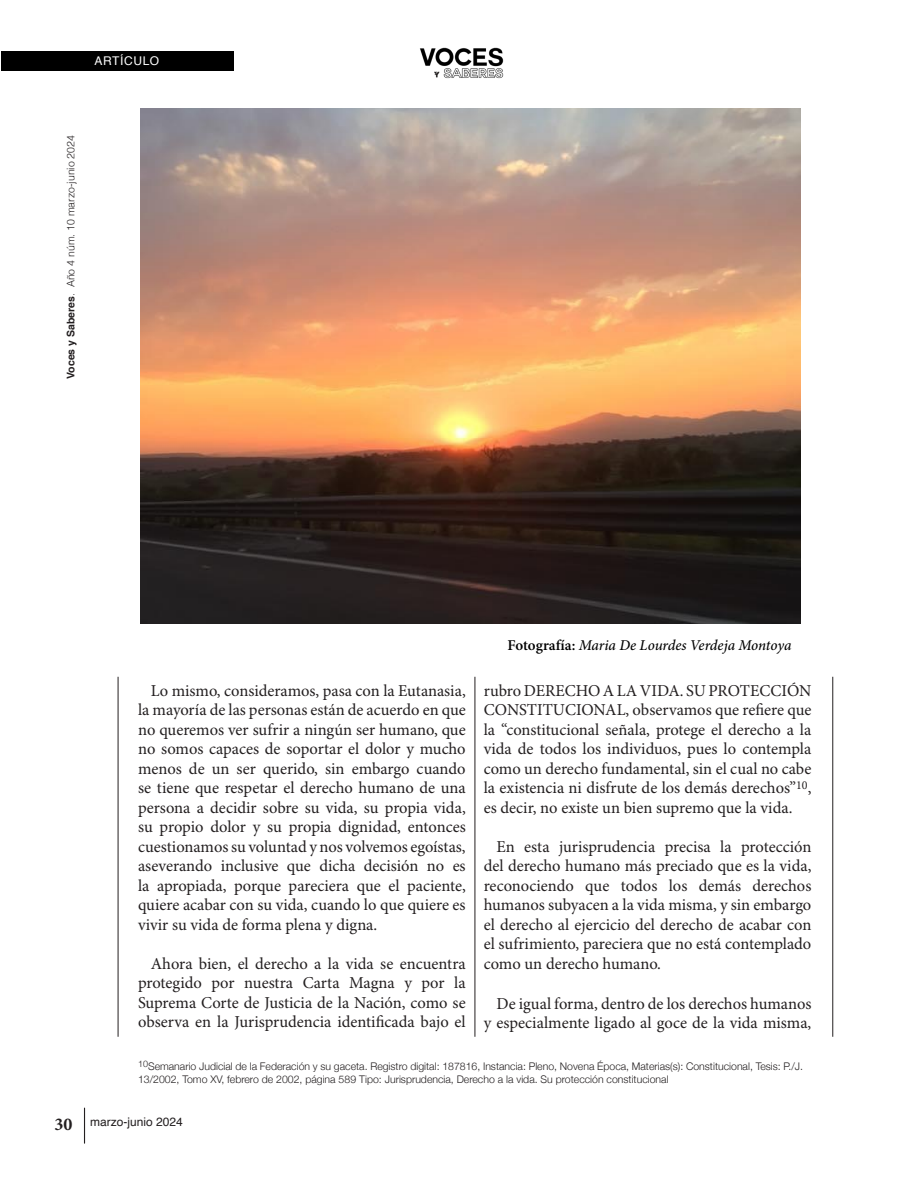
<style>
.page{position:relative;width:918px;height:1188px;background:#fff}
.page>*{position:absolute;margin:0;border:0;box-sizing:border-box;transform-origin:0 0}
.t1{font:700 18px "Minion Pro";color:#231f20}
.t2{font:16.65px/19.5px "Minion Pro";color:#231f20;text-align:justify}
.t3{font:italic 500 15px "Minion Pro";letter-spacing:-.01em;color:#000}
.t4{font:12px "Helvetica";color:#231f20}
.t5{font:12px "Helvetica";letter-spacing:.05em;color:#fff}
.t6{font:300 10.5px/12.6px "Helvetica Neue";color:#231f20}
.t7{font:300 10.5px "Helvetica";color:#231f20}
.s1{font-weight:700}
.s2{font-weight:600;font-style:normal}
</style>
<div class="page">
<hr style="left:84px;top:1108px;width:1px;height:35px;background:#231f20">
<div style="left:2px;top:51px;width:232px;height:20px;background:#000"></div>
<img style="left:420px;top:47px;width:84px;height:32px">
<img style="left:141px;top:108px;width:659px;height:515px">
<hr style="left:833px;top:677px;width:1px;height:360px;background:#231f20">
<hr style="left:475px;top:677px;width:1px;height:360px;background:#231f20">
<hr style="left:118px;top:677px;width:1px;height:360px;background:#231f20">
<p class="t5" style="left:95px;top:52px;width:66px">ARTÍCULO</p>
<p class="t7" style="left:62px;top:379px;width:245px;rotate:-90deg"><span class="s1">Voces y Saberes</span>. Año 4 núm. 10 marzo-junio 2024</p>
<p class="t2" style="left:138px;top:682px;width:329px;text-indent:13px">Lo mismo, consideramos, pasa con la Eutanasia, la mayoría de las personas están de acuerdo en que no queremos ver sufrir a ningún ser humano, que no somos capaces de soportar el dolor y mucho menos de un ser querido, sin embargo cuando se tiene que respetar el derecho humano de una persona a decidir sobre su vida, su propia vida, su propio dolor y su propia dignidad, entonces cuestionamos su voluntad y nos volvemos egoístas, aseverando inclusive que dicha decisión no es la apropiada, porque pareciera que el paciente, quiere acabar con su vida, cuando lo que quiere es vivir su vida de forma plena y digna.</p>
<p class="t2" style="left:138px;top:955px;width:329px;text-indent:13px">Ahora bien, el derecho a la vida se encuentra protegido por nuestra Carta Magna y por la Suprema Corte de Justicia de la Nación, como se observa en la Jurisprudencia identificada bajo el</p>
<p class="t3" style="left:508px;top:636px;width:285px"><span class="s2">Fotografía:</span> Maria De Lourdes Verdeja Montoya</p>
<p class="t2" style="left:484px;top:682px;width:329px">rubro DERECHO A LA VIDA. SU PROTECCIÓN CONSTITUCIONAL, observamos que refiere que la “constitucional señala, protege el derecho a la vida de todos los individuos, pues lo contempla como un derecho fundamental, sin el cual no cabe la existencia ni disfrute de los demás derechos”<sup>10</sup>, es decir, no existe un bien supremo que la vida.</p>
<p class="t2" style="left:484px;top:838px;width:329px;text-indent:13px">En esta jurisprudencia precisa la protección del derecho humano más preciado que es la vida, reconociendo que todos los demás derechos humanos subyacen a la vida misma, y sin embargo el derecho al ejercicio del derecho de acabar con el sufrimiento, pareciera que no está contemplado como un derecho humano.</p>
<p class="t2" style="left:484px;top:994px;width:329px;text-align:right">De igual forma, dentro de los derechos humanos<br>y especialmente ligado al goce de la vida misma,</p>
<p class="t6" style="left:138px;top:1060px;width:667px"><sup>10</sup>Semanario Judicial de la Federación y su gaceta. Registro digital: 187816, Instancia: Pleno, Novena Época, Materias(s): Constitucional, Tesis: P./J.<br>13/2002, Tomo XV, febrero de 2002, página 589 Tipo: Jurisprudencia, Derecho a la vida. Su protección constitucional</p>
<p class="t1" style="left:55px;top:1112px;width:19px">30</p>
<p class="t4" style="left:90px;top:1113px;width:94px">marzo-junio 2024</p>
</div>
